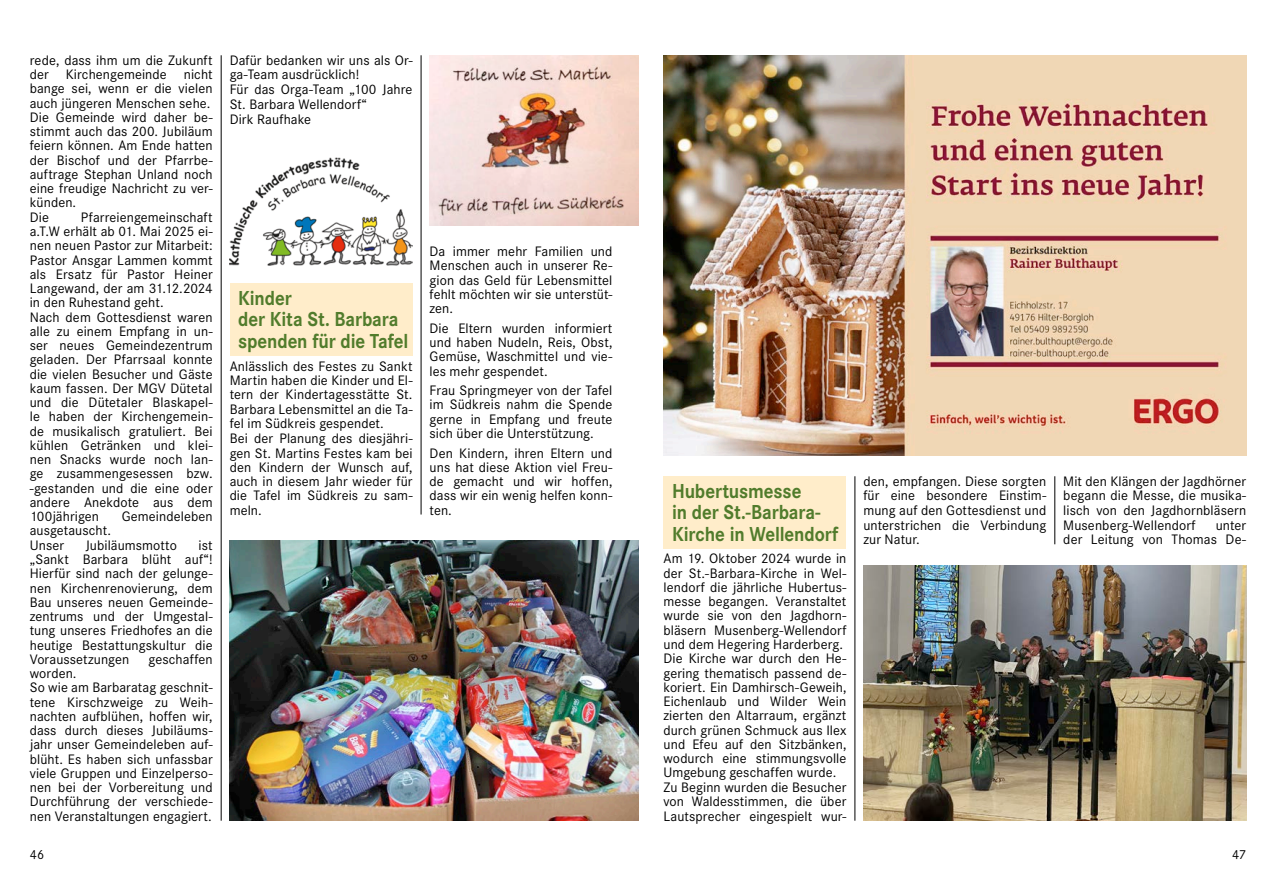
<style>
.page{position:relative;width:1276px;height:893px;background:#fff}
.page>*{position:absolute;margin:0;border:0;box-sizing:border-box;transform-origin:0 0}
.t1{font:700 21px/21.3px "Corporate S Pro";letter-spacing:-.005em;color:#517c2c;scale:.9 1}
.t2{font:14.25px/14.2px "Corporate S Pro";letter-spacing:.005em;color:#000;text-align:justify}
.t3{font:13.5px "Corporate S Pro";color:#000}
</style>
<div class="page">
<hr style="left:221px;top:55px;width:1px;height:766px;background:#000">
<hr style="left:1054px;top:476px;width:1px;height:68px;background:#000">
<hr style="left:854px;top:476px;width:1px;height:345px;background:#000">
<hr style="left:421px;top:55px;width:1px;height:459px;background:#000">
<div style="left:663px;top:476px;width:183px;height:73px;background:#ffedca"></div>
<img style="left:230px;top:157px;width:182px;height:108px">
<div style="left:230px;top:283px;width:182px;height:72px;background:#ffedca"></div>
<img style="left:230px;top:540px;width:408px;height:281px">
<img style="left:429px;top:55px;width:209px;height:170px">
<img style="left:663px;top:55px;width:583px;height:400px">
<img style="left:863px;top:566px;width:383px;height:255px">
<p class="t2" style="left:30px;top:52px;width:184px;text-align:left">rede, dass ihm um die Zukunft der Kirchengemeinde nicht bange sei, wenn er die vielen auch jüngeren Menschen sehe.<br>Die Gemeinde wird daher be&shy;stimmt auch das 200. Jubiläum feiern können. Am Ende hatten der Bischof und der Pfarrbe&shy;auftrage Stephan Unland noch eine freudige Nachricht zu ver&shy;künden.<br>Die</p>
<p class="t2" style="left:30px;top:209px;width:184px;text-align:left;text-indent:51px">Pfarreiengemeinschaft a.T.W erhält ab 01. Mai 2025 ei&shy;nen neuen Pastor zur Mitarbeit:<br>Pastor Ansgar Lammen kommt als Ersatz für Pastor Heiner<br>Langewand, der am 31.12.2024 in den Ruhestand geht.<br>Nach dem Gottesdienst waren alle zu einem Empfang in un&shy;ser neues Gemeindezentrum geladen. Der Pfarrsaal konnte die vielen Besucher und Gäste kaum fassen. Der MGV Dütetal und die Dütetaler Blaskapel&shy;le haben der Kirchengemein&shy;de musikalisch gratuliert. Bei kühlen Getränken und klei&shy;nen Snacks wurde noch lan&shy;ge zusammengesessen bzw. -gestanden und die eine oder andere Anekdote aus dem<br>100jährigen</p>
<p class="t2" style="left:122px;top:508px;width:92px">Gemeindeleben</p>
<p class="t2" style="left:30px;top:522px;width:83px">ausgetauscht.<br>Unser</p>
<p class="t2" style="left:30px;top:537px;width:184px;text-indent:169px">ist „Sankt Barbara blüht auf“!<br>Hierfür sind nach der gelunge&shy;nen Kirchenrenovierung, dem Bau unseres neuen Gemeinde&shy;zentrums und der Umgestal&shy;tung unseres Friedhofes an die heutige Bestattungskultur die Voraussetzungen</p>
<p class="t2" style="left:86px;top:537px;width:93px">Jubiläumsmotto</p>
<p class="t2" style="left:149px;top:651px;width:65px">geschaffen</p>
<p class="t2" style="left:30px;top:665px;width:184px;text-align:left">worden.<br>So wie am Barbaratag geschnit&shy;tene Kirschzweige zu Weih&shy;nachten aufblühen, hoffen wir, dass durch dieses Jubiläums&shy;jahr unser Gemeindeleben auf&shy;blüht. Es haben sich unfassbar viele Gruppen und Einzelperso&shy;nen bei der Vorbereitung und<br>Durchführung der verschiede&shy;nen Veranstaltungen engagiert.</p>
<p class="t2" style="left:230px;top:52px;width:184px;line-height:14.9px;text-align:left">Dafür bedanken wir uns als Or&shy;ga-Team ausdrücklich!<br>Für das Orga-Team „100 Jahre<br>St. Barbara Wellendorf“<br>Dirk Raufhake</p>
<h1 class="t1" style="left:238px;top:286px;width:191px">Kinder<br>der Kita St. Barbara spenden für die Tafel</h1>
<p class="t2" style="left:230px;top:358px;width:184px;text-align:left">Anlässlich des Festes zu Sankt<br>Martin haben die Kinder und El&shy;tern der Kindertagesstätte St.<br>Barbara Lebensmittel an die Ta&shy;fel im Südkreis gespendet.<br>Bei der Planung des diesjähri&shy;gen St. Martins Festes kam bei den Kindern der Wunsch auf, auch in diesem Jahr wieder für die Tafel im Südkreis zu sam&shy;meln.</p>
<p class="t2" style="left:429px;top:243px;width:184px">Da immer mehr Familien und Menschen auch in unserer Re&shy;gion das Geld für Lebensmittel fehlt möchten wir sie unterstüt&shy;zen.</p>
<p class="t2" style="left:429px;top:320px;width:184px">Die Eltern wurden informiert und haben Nudeln, Reis, Obst, Gemüse, Waschmittel und vie&shy;les mehr gespendet.</p>
<p class="t2" style="left:429px;top:382px;width:184px">Frau Springmeyer von der Tafel im Südkreis nahm die Spende gerne in Empfang und freute sich über die Unterstützung.</p>
<p class="t2" style="left:429px;top:445px;width:184px">Den Kindern, ihren Eltern und uns hat diese Aktion viel Freu&shy;de gemacht und wir hoffen, dass wir ein wenig helfen konn&shy;ten.</p>
<h1 class="t1" style="left:672px;top:479px;width:186px">Hubertusmesse<br>in der St.-Barbara-<br>Kirche in Wellendorf</h1>
<p class="t2" style="left:663px;top:550px;width:184px;text-align:left">Am 19. Oktober 2024 wurde in der St.-Barbara-Kirche in Wel&shy;lendorf die jährliche Hubertus&shy;messe begangen. Veranstaltet wurde sie von den Jagdhorn&shy;bläsern Musenberg-Wellendorf und dem Hegering Harderberg.<br>Die Kirche war durch den He&shy;gering thematisch passend de&shy;koriert. Ein Damhirsch-Geweih,<br>Eichenlaub und Wilder Wein zierten den Altarraum, ergänzt durch grünen Schmuck aus Ilex und Efeu auf den Sitzbänken, wodurch eine stimmungsvolle<br>Umgebung geschaffen wurde.<br>Zu Beginn wurden die Besucher von Waldesstimmen, die über<br>Lautsprecher eingespielt wur-</p>
<p class="t2" style="left:863px;top:473px;width:184px;line-height:14.7px">den, empfangen. Diese sorgten für eine besondere Einstim&shy;mung auf den Gottesdienst und unterstrichen die Verbindung zur Natur.</p>
<p class="t2" style="left:1063px;top:473px;width:184px;line-height:14.7px">Mit den Klängen der Jagdhörner begann die Messe, die musika&shy;lisch von den Jagdhornbläsern Musenberg-Wellendorf</p>
<p class="t2" style="left:1063px;top:517px;width:184px;line-height:14.7px;text-align:right">unter<br>der Leitung von Thomas De-</p>
<p class="t3" style="left:30px;top:845px;width:16px">46</p>
<p class="t3" style="left:1232px;top:845px;width:16px">47</p>
</div>
